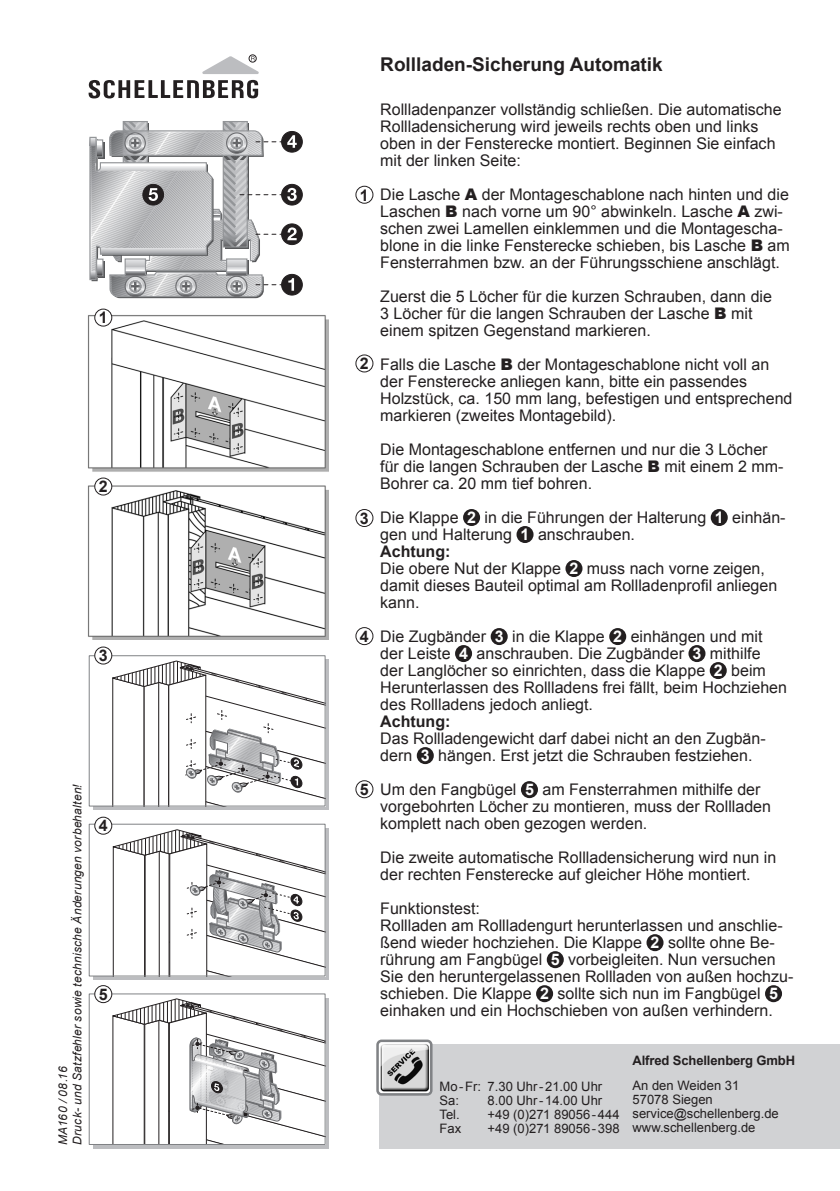
<style>
.page{position:relative;width:840px;height:1191px;background:#fff}
.page>*{position:absolute;margin:0;border:0;box-sizing:border-box;transform-origin:0 0}
.t1{font:700 19px "Arial";color:#231f20}
.t2{font:16px/17px "Arial";color:#231f20}
.t3{font:700 16px "Arial";color:#231f20}
.t4{font:13px/14px "Arial";color:#231f20}
.t5{font:700 13px "Arial";letter-spacing:-.01em;color:#231f20}
.t6{font:italic 12px/14.4px "Arial";letter-spacing:.015em;color:#231f20}
.s1{font-weight:900}
.s2{font-weight:700;color:#fff}
.s3{font-weight:700}
</style>
<div class="page">
<div style="left:281px;top:224px;width:21px;height:21px;background:#231f20;border-radius:50%"></div>
<div style="left:281px;top:224px;width:21px;height:21px;border:1px solid #231f20;border-radius:50%"></div>
<div style="left:281px;top:131px;width:21px;height:21px;background:#231f20;border-radius:50%"></div>
<div style="left:281px;top:131px;width:21px;height:21px;border:1px solid #231f20;border-radius:50%"></div>
<div style="left:281px;top:184px;width:21px;height:21px;background:#231f20;border-radius:50%"></div>
<div style="left:281px;top:184px;width:21px;height:21px;border:1px solid #231f20;border-radius:50%"></div>
<div style="left:281px;top:274px;width:21px;height:21px;background:#231f20;border-radius:50%"></div>
<div style="left:281px;top:274px;width:21px;height:21px;border:1px solid #231f20;border-radius:50%"></div>
<svg style="left:89px;top:122px;width:207px;height:176px"></svg>
<div style="left:379px;top:1043px;width:460px;height:105px;background:#d1d2d4"></div>
<img style="left:380px;top:1043px;width:48px;height:48px">
<div style="left:376px;top:1039px;width:56px;height:56px;border:3px solid #808285;border-radius:4px"></div>
<div style="left:463px;top:509px;width:17px;height:17px;background:#231f20;border-radius:50%"></div>
<div style="left:710px;top:509px;width:17px;height:17px;background:#231f20;border-radius:50%"></div>
<div style="left:516px;top:526px;width:17px;height:17px;background:#231f20;border-radius:50%"></div>
<div style="left:565px;top:560px;width:17px;height:17px;background:#231f20;border-radius:50%"></div>
<div style="left:490px;top:628px;width:17px;height:17px;background:#231f20;border-radius:50%"></div>
<div style="left:609px;top:628px;width:17px;height:17px;background:#231f20;border-radius:50%"></div>
<div style="left:455px;top:645px;width:17px;height:17px;background:#231f20;border-radius:50%"></div>
<div style="left:688px;top:645px;width:17px;height:17px;background:#231f20;border-radius:50%"></div>
<div style="left:709px;top:662px;width:17px;height:17px;background:#231f20;border-radius:50%"></div>
<div style="left:416px;top:747px;width:17px;height:17px;background:#231f20;border-radius:50%"></div>
<div style="left:520px;top:781px;width:17px;height:17px;background:#231f20;border-radius:50%"></div>
<div style="left:646px;top:934px;width:17px;height:17px;background:#231f20;border-radius:50%"></div>
<div style="left:546px;top:951px;width:17px;height:17px;background:#231f20;border-radius:50%"></div>
<div style="left:535px;top:985px;width:18px;height:17px;background:#231f20;border-radius:50%"></div>
<div style="left:764px;top:985px;width:17px;height:17px;background:#231f20;border-radius:50%"></div>
<svg style="left:93px;top:828px;width:236px;height:151px"></svg>
<svg style="left:93px;top:997px;width:236px;height:151px"></svg>
<svg style="left:93px;top:659px;width:236px;height:151px;background:#b7b8bb"></svg>
<div style="left:89px;top:655px;width:236px;height:151px;background:#fff"></div>
<svg style="left:109px;top:660px;width:214px;height:144px"></svg>
<div style="left:89px;top:655px;width:236px;height:151px;border:1px solid #808285"></div>
<div style="left:89px;top:824px;width:236px;height:152px;background:#fff"></div>
<svg style="left:110px;top:828px;width:213px;height:146px"></svg>
<div style="left:89px;top:823px;width:236px;height:153px;border:1px solid #808285"></div>
<div style="left:89px;top:994px;width:236px;height:150px;background:#fff"></div>
<svg style="left:109px;top:997px;width:214px;height:146px"></svg>
<div style="left:89px;top:993px;width:236px;height:152px;border:1px solid #808285"></div>
<img style="left:87px;top:315px;width:241px;height:324px">
<div style="left:95px;top:309px;width:17px;height:17px;background:#fff;border-radius:50%"></div>
<div style="left:94px;top:308px;width:18px;height:18px;border:1px solid #231f20;border-radius:50%"></div>
<div style="left:355px;top:186px;width:18px;height:18px;border:1px solid #231f20;border-radius:50%"></div>
<div style="left:95px;top:478px;width:17px;height:17px;background:#fff;border-radius:50%"></div>
<div style="left:94px;top:477px;width:18px;height:18px;border:1px solid #231f20;border-radius:50%"></div>
<div style="left:355px;top:354px;width:18px;height:18px;border:1px solid #231f20;border-radius:50%"></div>
<div style="left:95px;top:647px;width:17px;height:17px;background:#fff;border-radius:50%"></div>
<div style="left:94px;top:646px;width:18px;height:18px;border:1px solid #231f20;border-radius:50%"></div>
<div style="left:355px;top:509px;width:18px;height:18px;border:1px solid #231f20;border-radius:50%"></div>
<div style="left:95px;top:817px;width:17px;height:17px;background:#fff;border-radius:50%"></div>
<div style="left:94px;top:816px;width:18px;height:18px;border:1px solid #231f20;border-radius:50%"></div>
<div style="left:355px;top:627px;width:18px;height:18px;border:1px solid #231f20;border-radius:50%"></div>
<div style="left:95px;top:985px;width:17px;height:17px;background:#fff;border-radius:50%"></div>
<div style="left:94px;top:985px;width:18px;height:18px;border:1px solid #231f20;border-radius:50%"></div>
<div style="left:355px;top:780px;width:18px;height:18px;border:1px solid #231f20;border-radius:50%"></div>
<div style="left:248px;top:55px;width:8px;height:7px;border:1px solid #231f20;border-radius:50%"></div>
<svg style="left:88px;top:80px;width:170px;height:18px"></svg>
<svg style="left:202px;top:56px;width:56px;height:18px"></svg>
<p class="t3" style="left:99px;top:307px;width:10px">1</p>
<p class="t3" style="left:99px;top:476px;width:10px">2</p>
<p class="t3" style="left:99px;top:645px;width:10px">3</p>
<p class="t6" style="left:56px;top:1145px;width:363px;rotate:-90deg">MA160 / 08.16<br>Druck- und Satzfehler sowie technische Änderungen vorbehalten!</p>
<p class="t3" style="left:99px;top:815px;width:10px">4</p>
<p class="t3" style="left:99px;top:983px;width:10px">5</p>
<p class="t3" style="left:360px;top:184px;width:10px">1</p>
<p class="t3" style="left:360px;top:353px;width:10px">2</p>
<p class="t3" style="left:360px;top:507px;width:10px">3</p>
<p class="t3" style="left:360px;top:625px;width:10px">4</p>
<p class="t3" style="left:360px;top:778px;width:10px">5</p>
<p class="t1" style="left:380px;top:51px;width:284px">Rollladen-Sicherung Automatik</p>
<p class="t2" style="left:380px;top:101px;width:403px">Rollladenpanzer vollständig schließen. Die automatische Rollladensicherung wird jeweils rechts oben und links oben in der Fensterecke montiert. Beginnen Sie einfach mit der linken Seite:</p>
<p class="t2" style="left:380px;top:186px;width:411px">Die Lasche <span class="s1">A</span> der Montageschablone nach hinten und die Laschen <span class="s1">B</span> nach vorne um 90° abwinkeln. Lasche <span class="s1">A</span> zwi&shy;schen zwei Lamellen einklemmen und die Montagescha&shy;blone in die linke Fensterecke schieben, bis Lasche <span class="s1">B</span> am Fensterrahmen bzw. an der Führungsschiene anschlägt.</p>
<p class="t2" style="left:380px;top:288px;width:393px">Zuerst die 5 Löcher für die kurzen Schrauben, dann die<br>3 Löcher für die langen Schrauben der Lasche <span class="s1">B</span> mit einem spitzen Gegenstand markieren.</p>
<p class="t2" style="left:380px;top:356px;width:413px">Falls die Lasche <span class="s1">B</span> der Montageschablone nicht voll an der Fensterecke anliegen kann, bitte ein passendes Holzstück, ca. 150 mm lang, befestigen und entsprechend markieren (zweites Montagebild).</p>
<p class="t2" style="left:380px;top:441px;width:404px">Die Montageschablone entfernen und nur die 3 Löcher für die langen Schrauben der Lasche <span class="s1">B</span> mit einem 2 mm-<br>Bohrer ca. 20 mm tief bohren.</p>
<p class="t2" style="left:380px;top:509px;width:406px">Die Klappe <span class="s2">2</span> in die Führungen der Halterung <span class="s2">1</span> einhän&shy;gen und Halterung <span class="s2">1</span> anschrauben.<br><span class="s3">Achtung:<br></span>Die obere Nut der Klappe <span class="s2">2</span> muss nach vorne zeigen, damit dieses Bauteil optimal am Rollladenprofil anliegen kann.</p>
<p class="t2" style="left:380px;top:628px;width:408px">Die Zugbänder <span class="s2">3</span> in die Klappe <span class="s2">2</span> einhängen und mit der Leiste <span class="s2">4</span> anschrauben. Die Zugbänder <span class="s2">3</span> mithilfe der Langlöcher so einrichten, dass die Klappe <span class="s2">2</span> beim Herunterlassen des Rollladens frei fällt, beim Hochziehen des Rollladens jedoch anliegt.</p>
<p class="t3" style="left:380px;top:711px;width:72px">Achtung:</p>
<p class="t2" style="left:380px;top:730px;width:387px">Das Rollladengewicht darf dabei nicht an den Zugbän&shy;dern <span class="s2">3</span> hängen. Erst jetzt die Schrauben festziehen.</p>
<p class="t2" style="left:380px;top:781px;width:392px">Um den Fangbügel <span class="s2">5</span> am Fensterrahmen mithilfe der vorgebohrten Löcher zu montieren, muss der Rollladen komplett nach oben gezogen werden.</p>
<p class="t2" style="left:380px;top:849px;width:397px">Die zweite automatische Rollladensicherung wird nun in der rechten Fensterecke auf gleicher Höhe montiert.</p>
<p class="t2" style="left:380px;top:900px;width:414px">Funktionstest:<br>Rollladen am Rollladengurt herunterlassen und anschlie&shy;ßend wieder hochziehen. Die Klappe <span class="s2">2</span> sollte ohne Be&shy;rührung am Fangbügel <span class="s2">5</span> vorbeigleiten. Nun versuchen Sie den heruntergelassenen Rollladen von außen hochzu&shy;schieben. Die Klappe <span class="s2">2</span> sollte sich nun im Fangbügel <span class="s2">5 </span>einhaken und ein Hochschieben von außen verhindern.</p>
<p class="t4" style="left:439px;top:1079px;width:164px">Mo-Fr: 7.30 Uhr-21.00 Uhr<br>Sa:</p>
<p class="t4" style="left:487px;top:1093px;width:116px">8.00 Uhr-14.00 Uhr</p>
<p class="t4" style="left:439px;top:1107px;width:22px">Tel.</p>
<p class="t4" style="left:487px;top:1107px;width:133px">+49 (0)271 89056-444</p>
<p class="t4" style="left:439px;top:1121px;width:23px">Fax</p>
<p class="t4" style="left:487px;top:1121px;width:133px">+49 (0)271 89056-398</p>
<p class="t5" style="left:632px;top:1051px;width:164px">Alfred Schellenberg GmbH</p>
<p class="t4" style="left:632px;top:1079px;width:148px">An den Weiden 31<br>57078 Siegen service@schellenberg.de www.schellenberg.de</p>
</div>
